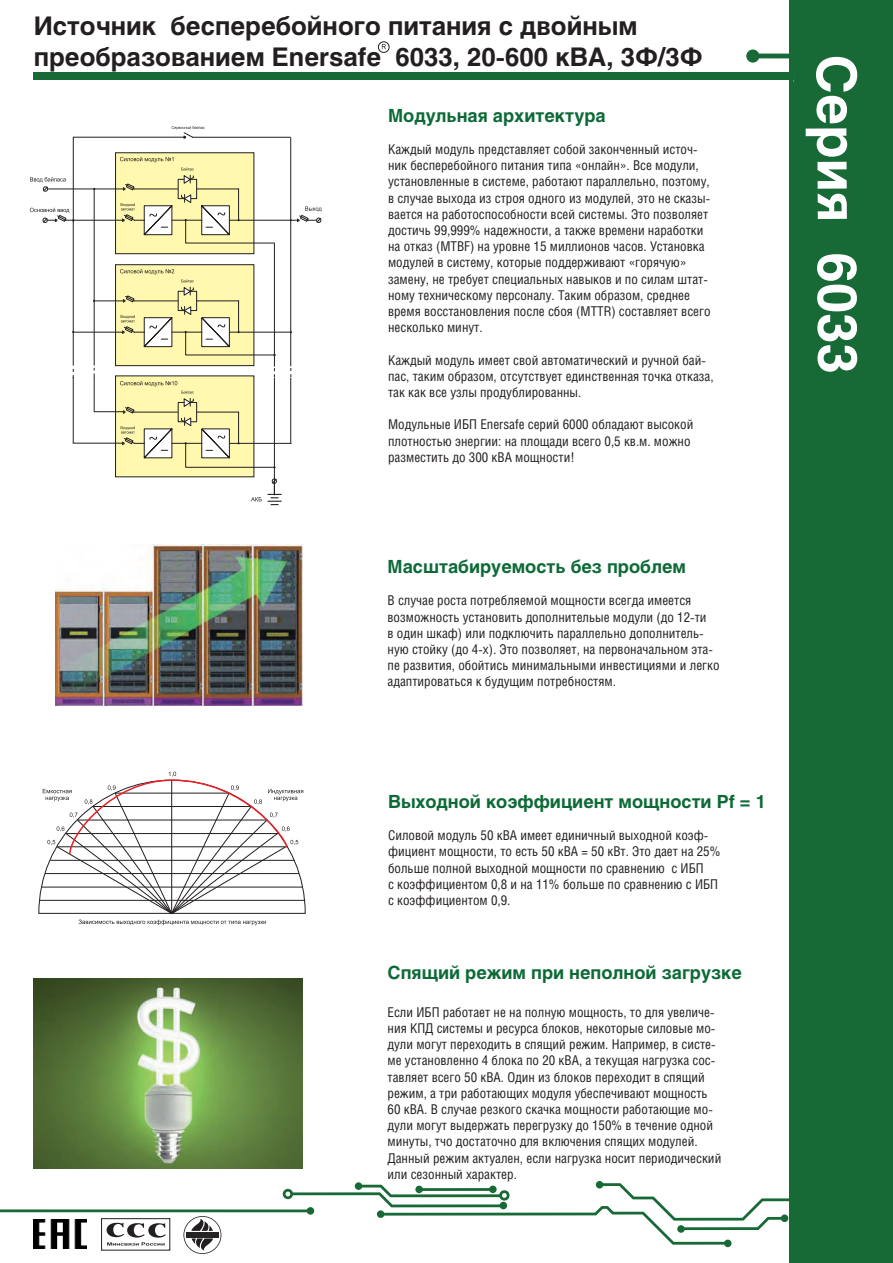
<style>
.page{position:relative;width:893px;height:1263px;background:#fff}
.page>*{position:absolute;margin:0;border:0;box-sizing:border-box;transform-origin:0 0}
.t1{font:700 54px "Helios";letter-spacing:-.005em;color:#fff}
.t2{font:700 25.5px/30.6px "Helios";color:#231f20}
.t3{font:700 18px "Helios";color:#0d6a37}
.t4{font:13.5px/16.2px "Helios";color:#231f20}
</style>
<div class="page">
<div style="left:790px;top:0;width:103px;height:1263px;background:#176936"></div>
<svg style="left:746px;top:49px;width:44px;height:14px"></svg>
<div style="left:33px;top:73px;width:761px;height:7px;background:#176936"></div>
<img style="left:55px;top:544px;width:247px;height:161px">
<div style="left:116px;top:153px;width:138px;height:101px;background:#fff8ae"></div>
<div style="left:115px;top:152px;width:139px;height:102px;border:1px solid #231f20"></div>
<hr style="left:229px;top:220px;width:69px;height:1px;background:#231f20">
<hr style="left:274px;top:243px;width:1px;height:124px;background:#231f20">
<hr style="left:274px;top:378px;width:1px;height:117px;background:#231f20">
<hr style="left:290px;top:137px;width:1px;height:229px;background:#231f20">
<hr style="left:290px;top:378px;width:1px;height:66px;background:#231f20">
<hr style="left:94px;top:189px;width:1px;height:176px;background:#231f20">
<hr style="left:73px;top:220px;width:1px;height:145px;background:#231f20">
<hr style="left:73px;top:377px;width:1px;height:66px;background:#231f20">
<hr style="left:193px;top:137px;width:97px;height:1px;background:#231f20">
<svg style="left:268px;top:478px;width:13px;height:27px"></svg>
<svg style="left:251px;top:497px;width:11px;height:4px"></svg>
<div style="left:116px;top:265px;width:138px;height:101px;background:#fff8ae"></div>
<div style="left:115px;top:264px;width:139px;height:102px;border:1px solid #231f20"></div>
<hr style="left:94px;top:301px;width:30px;height:1px;background:#231f20">
<hr style="left:74px;top:332px;width:49px;height:1px;background:#231f20">
<hr style="left:229px;top:332px;width:62px;height:1px;background:#231f20">
<div style="left:116px;top:376px;width:138px;height:101px;background:#fff8ae"></div>
<hr style="left:73px;top:443px;width:50px;height:1px;background:#231f20">
<hr style="left:229px;top:443px;width:62px;height:1px;background:#231f20">
<svg style="left:290px;top:206px;width:32px;height:17px"></svg>
<svg style="left:30px;top:126px;width:245px;height:117px"></svg>
<svg style="left:120px;top:269px;width:156px;height:87px"></svg>
<svg style="left:94px;top:366px;width:181px;height:102px"></svg>
<svg style="left:39px;top:772px;width:267px;height:153px"></svg>
<img style="left:34px;top:978px;width:268px;height:190px">
<svg style="left:0;top:1178px;width:790px;height:76px"></svg>
<div style="left:101px;top:1218px;width:69px;height:32px;border:1px solid #231f20"></div>
<div style="left:378px;top:41px;width:11px;height:12px;border:1px solid #231f20;border-radius:50%"></div>
<svg style="left:382px;top:44px;width:4px;height:5px"></svg>
<h2 class="t2" style="left:34px;top:11px;width:670px">Источник бесперебойного питания с двойным преобразованием Enersafe 6033, 20-600 кВА, 3Ф/3Ф</h2>
<h3 class="t3" style="left:388px;top:105px;width:219px">Модульная архитектура</h3>
<p class="t4" style="left:388px;top:141px;width:324px">Каждый модуль представляет собой законченный источ&shy;ник бесперебойного питания типа «онлайн». Все модули, установленные в системе, работают параллельно, поэтому, в случае выхода из строя одного из модулей, это не сказы&shy;вается на работоспособности всей системы. Это позволяет достичь 99,999% надежности, а также времени наработки на отказ (MTBF) на уровне 15 миллионов часов. Установка модулей в систему, которые поддерживают «горячую» замену, не требует специальных навыков и по силам штат&shy;ному техническому персоналу. Таким образом, среднее время восстановления после сбоя (MTTR) составляет всего несколько минут.</p>
<p class="t4" style="left:388px;top:351px;width:327px">Каждый модуль имеет свой автоматический и ручной бай&shy;пас, таким образом, отсутствует единственная точка отказа, так как все узлы продублированны.</p>
<p class="t4" style="left:388px;top:416px;width:307px">Модульные ИБП Enersafe серий 6000 обладают высокой плотностью энергии: на площади всего 0,5 кв.м. можно разместить до 300 кВА мощности!</p>
<h3 class="t3" style="left:388px;top:556px;width:300px">Масштабируемость без проблем</h3>
<p class="t4" style="left:388px;top:592px;width:334px">В случае роста потребляемой мощности всегда имеется возможность установить дополнительые модули (до 12-ти<br>в один шкаф) или подключить параллельно дополнитель&shy;ную стойку (до 4-х). Это позволяет, на первоначальном эта&shy;пе развития, обойтись минимальными инвестициями и легко адаптироваться к будущим потребностям.</p>
<h3 class="t3" style="left:388px;top:791px;width:379px">Выходной коэффициент мощности Pf = 1</h3>
<p class="t4" style="left:388px;top:827px;width:334px">Силовой модуль 50 кВА имеет единичный выходной коэф&shy;фициент мощности, то есть 50 кВА = 50 кВт. Это дает на 25% больше полной выходной мощности по сравнению с ИБП<br>с коэффициентом 0,8 и на 11% больше по сравнению с ИБП с коэффициентом 0,9.</p>
<h3 class="t3" style="left:388px;top:962px;width:356px">Спящий режим при неполной загрузке</h3>
<p class="t4" style="left:388px;top:1003px;width:335px">Если ИБП работает не на полную мощность, то для увеличе&shy;ния КПД системы и ресурса блоков, некоторые силовые мо&shy;дули могут переходить в спящий режим. Например, в систе&shy;ме установленно 4 блока по 20 кВА, а текущая нагрузка сос&shy;тавляет всего 50 кВА. Один из блоков переходит в спящий режим, а три работающих модуля убеспечивают мощность 60 кВА. В случае резкого скачка мощности работающие мо&shy;дули могут выдержать перегрузку до 150% в течение одной минуты, тчо достаточно для включения спящих модулей.<br>Данный режим актуален, если нагрузка носит периодический или сезонный характер.</p>
<h1 class="t1" style="left:868px;top:55px;width:321px;rotate:90deg">Cерия 6033</h1>
</div>
